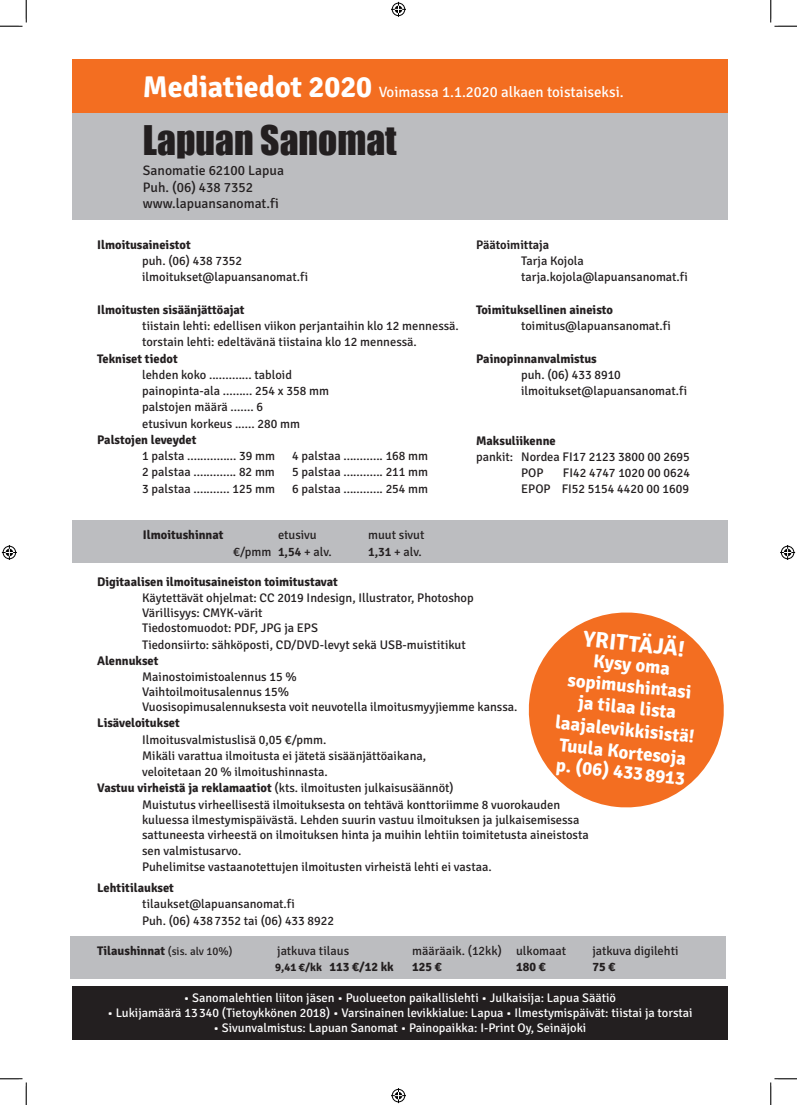
<style>
.page{position:relative;width:797px;height:1105px;background:#fff}
.page>*{position:absolute;margin:0;border:0;box-sizing:border-box;transform-origin:0 0}
.t1{font:37.5px "Impact";color:#231f20}
.t2{font:700 22.5px "Signika";color:#fff}
.t3{font:700 18.75px "Signika";color:#fff}
.t4{font:15px "Signika";color:#fff}
.t5{font:13.75px "Signika";color:#231f20}
.t6{font:12.5px "Signika";color:#231f20}
.t7{font:700 12.5px "Signika";color:#231f20}
.t8{font:12.5px "Signika";color:#fff}
.t9{font:600 12.5px "Signika";color:#231f20}
.t10{font:700 11.25px "Signika";color:#231f20}
.s1{font-weight:700;font-size:30px}
.s2{font-weight:600}
.s3{font-weight:700}
.s4{font-weight:400;font-size:11.25px}
</style>
<div class="page">
<div style="left:72px;top:60px;width:656px;height:53px;background:#f36e21"></div>
<div style="left:72px;top:113px;width:656px;height:106px;background:#bcbdc0"></div>
<div style="left:72px;top:521px;width:656px;height:42px;background:#bcbdc0"></div>
<svg style="left:528px;top:612px;width:196px;height:196px;fill:#f36e21"></svg>
<div style="left:72px;top:986px;width:656px;height:54px;background:#231f20"></div>
<div style="left:71px;top:936px;width:655px;height:43px;background:#bcbdc0"></div>
<svg style="left:0;top:0;width:27px;height:27px"></svg>
<svg style="left:0;top:1078px;width:27px;height:27px"></svg>
<svg style="left:770px;top:0;width:27px;height:27px"></svg>
<svg style="left:770px;top:1078px;width:27px;height:27px"></svg>
<svg style="left:391px;top:2px;width:15px;height:15px"></svg>
<svg style="left:391px;top:1088px;width:15px;height:15px"></svg>
<svg style="left:2px;top:545px;width:15px;height:15px"></svg>
<svg style="left:780px;top:545px;width:15px;height:15px"></svg>
<p class="t4" style="left:143px;top:83px;width:482px"><span class="s1">Mediatiedot 2020</span> Voimassa 1.1.2020 alkaen toistaiseksi.</p>
<p class="t1" style="left:143px;top:111px;width:255px">Lapuan Sanomat</p>
<p class="t5" style="left:143px;top:163px;width:142px">Sanomatie 62100 Lapua</p>
<p class="t5" style="left:143px;top:179px;width:112px">Puh. (06) 438 7352</p>
<p class="t5" style="left:143px;top:196px;width:137px">www.lapuansanomat.fi</p>
<p class="t7" style="left:97px;top:237px;width:95px">Ilmoitusaineistot</p>
<p class="t6" style="left:142px;top:254px;width:101px">puh. (06) 438 7352</p>
<p class="t6" style="left:142px;top:270px;width:168px">ilmoitukset@lapuansanomat.fi</p>
<p class="t7" style="left:97px;top:302px;width:149px">Ilmoitusten sisäänjättöajat</p>
<p class="t6" style="left:142px;top:319px;width:318px">tiistain lehti: edellisen viikon perjantaihin klo 12 mennessä.</p>
<p class="t6" style="left:142px;top:335px;width:276px">torstain lehti: edeltävänä tiistaina klo 12 mennessä.</p>
<p class="t7" style="left:97px;top:351px;width:82px">Tekniset tiedot</p>
<p class="t6" style="left:142px;top:368px;width:151px">lehden koko ............. tabloid</p>
<p class="t6" style="left:142px;top:384px;width:188px">painopinta-ala ......... 254 x 358 mm</p>
<p class="t6" style="left:142px;top:400px;width:122px">palstojen määrä ....... 6</p>
<p class="t6" style="left:142px;top:416px;width:159px">etusivun korkeus ...... 280 mm</p>
<p class="t7" style="left:97px;top:432px;width:101px">Palstojen leveydet</p>
<p class="t6" style="left:142px;top:449px;width:134px">1 palsta ............... 39 mm</p>
<p class="t6" style="left:142px;top:465px;width:134px">2 palstaa ............. 82 mm</p>
<p class="t6" style="left:142px;top:481px;width:134px">3 palstaa ........... 125 mm</p>
<p class="t6" style="left:292px;top:449px;width:138px">4 palstaa ............ 168 mm</p>
<p class="t6" style="left:292px;top:465px;width:138px">5 palstaa ............ 211 mm</p>
<p class="t6" style="left:292px;top:481px;width:138px">6 palstaa ............ 254 mm</p>
<p class="t7" style="left:143px;top:528px;width:82px">Ilmoitushinnat</p>
<p class="t6" style="left:278px;top:528px;width:40px">etusivu</p>
<p class="t6" style="left:368px;top:528px;width:58px">muut sivut</p>
<p class="t6" style="left:233px;top:544px;width:100px">€/pmm <span class="s2">1,54</span> + alv.</p>
<p class="t6" style="left:368px;top:544px;width:55px"><span class="s2">1,31</span> + alv.</p>
<p class="t9" style="left:476px;top:237px;width:75px">Päätoimittaja</p>
<p class="t6" style="left:521px;top:254px;width:64px">Tarja Kojola</p>
<p class="t6" style="left:521px;top:270px;width:168px">tarja.kojola@lapuansanomat.fi</p>
<p class="t7" style="left:476px;top:302px;width:138px">Toimituksellinen aineisto</p>
<p class="t6" style="left:521px;top:319px;width:151px">toimitus@lapuansanomat.fi</p>
<p class="t7" style="left:476px;top:351px;width:122px">Painopinnanvalmistus</p>
<p class="t6" style="left:521px;top:368px;width:101px">puh. (06) 433 8910</p>
<p class="t6" style="left:521px;top:384px;width:168px">ilmoitukset@lapuansanomat.fi</p>
<p class="t7" style="left:476px;top:433px;width:81px">Maksuliikenne</p>
<p class="t6" style="left:476px;top:450px;width:215px">pankit: Nordea FI17 2123 3800 00 2695</p>
<p class="t6" style="left:521px;top:466px;width:24px">POP</p>
<p class="t6" style="left:563px;top:466px;width:129px">FI42 4747 1020 00 0624</p>
<p class="t6" style="left:521px;top:482px;width:169px">EPOP FI52 5154 4420 00 1609</p>
<p class="t7" style="left:97px;top:574px;width:242px">Digitaalisen ilmoitusaineiston toimitustavat</p>
<p class="t6" style="left:142px;top:591px;width:333px">Käytettävät ohjelmat: CC 2019 Indesign, Illustrator, Photoshop</p>
<p class="t6" style="left:142px;top:606px;width:122px">Värillisyys: CMYK-värit</p>
<p class="t6" style="left:142px;top:621px;width:177px">Tiedostomuodot: PDF, JPG ja EPS</p>
<p class="t6" style="left:142px;top:637px;width:325px">Tiedonsiirto: sähköposti, CD/DVD-levyt sekä USB-muistitikut</p>
<p class="t7" style="left:97px;top:653px;width:63px">Alennukset</p>
<p class="t6" style="left:142px;top:670px;width:156px">Mainostoimistoalennus 15 %</p>
<p class="t6" style="left:142px;top:685px;width:148px">Vaihtoilmoitusalennus 15%</p>
<p class="t6" style="left:142px;top:700px;width:377px">Vuosisopimusalennuksesta voit neuvotella ilmoitusmyyjiemme kanssa.</p>
<p class="t7" style="left:97px;top:716px;width:84px">Lisäveloitukset</p>
<p class="t6" style="left:142px;top:732px;width:186px">Ilmoitusvalmistuslisä 0,05 €/pmm.</p>
<p class="t6" style="left:142px;top:749px;width:285px">Mikäli varattua ilmoitusta ei jätetä sisäänjättöaikana,</p>
<p class="t6" style="left:142px;top:765px;width:187px">veloitetaan 20 % ilmoitushinnasta.</p>
<p class="t6" style="left:97px;top:781px;width:358px"><span class="s3">Vastuu virheistä ja reklamaatiot</span> (kts. ilmoitusten julkaisusäännöt)</p>
<p class="t6" style="left:142px;top:797px;width:419px">Muistutus virheellisestä ilmoituksesta on tehtävä konttoriimme 8 vuorokauden</p>
<p class="t6" style="left:142px;top:812px;width:439px">kuluessa ilmestymispäivästä. Lehden suurin vastuu ilmoituksen ja julkaisemisessa</p>
<p class="t6" style="left:142px;top:827px;width:448px">sattuneesta virheestä on ilmoituksen hinta ja muihin lehtiin toimitetusta aineistosta</p>
<p class="t6" style="left:142px;top:844px;width:101px">sen valmistusarvo.</p>
<p class="t6" style="left:142px;top:860px;width:351px">Puhelimitse vastaanotettujen ilmoitusten virheistä lehti ei vastaa.</p>
<p class="t2" style="left:584px;top:625px;width:104px;rotate:6deg">YRITTÄJÄ!</p>
<p class="t3" style="left:595px;top:649px;width:78px;rotate:6deg">Kysy oma</p>
<p class="t3" style="left:569px;top:668px;width:126px;rotate:6deg">sopimushintasi</p>
<p class="t3" style="left:580px;top:691px;width:100px;rotate:6deg">ja tilaa lista</p>
<p class="t3" style="left:556px;top:711px;width:141px;rotate:6deg">laajalevikkisistä!</p>
<p class="t3" style="left:560px;top:734px;width:129px;rotate:6deg">Tuula Kortesoja</p>
<p class="t3" style="left:557px;top:754px;width:131px;rotate:6deg">p. (06) 4338913</p>
<p class="t7" style="left:97px;top:880px;width:78px">Lehtitilaukset</p>
<p class="t6" style="left:142px;top:897px;width:154px">tilaukset@lapuansanomat.fi</p>
<p class="t6" style="left:142px;top:913px;width:193px">Puh. (06) 4387352 tai (06) 433 8922</p>
<p class="t7" style="left:97px;top:943px;width:137px">Tilaushinnat <span class="s4">(sis. alv 10%)</span></p>
<p class="t6" style="left:277px;top:944px;width:73px">jatkuva tilaus</p>
<p class="t6" style="left:412px;top:944px;width:155px">määräaik. (12kk) ulkomaat</p>
<p class="t6" style="left:592px;top:944px;width:88px">jatkuva digilehti</p>
<p class="t7" style="left:329px;top:959px;width:66px">113 €/12 kk</p>
<p class="t7" style="left:412px;top:959px;width:31px">125 €</p>
<p class="t7" style="left:516px;top:959px;width:31px">180 €</p>
<p class="t7" style="left:592px;top:959px;width:25px">75 €</p>
<p class="t10" style="left:275px;top:960px;width:48px">9,41 €/kk</p>
<p class="t8" style="left:184px;top:990px;width:434px">• Sanomalehtien liiton jäsen • Puolueeton paikallislehti • Julkaisija: Lapua Säätiö</p>
<p class="t8" style="left:107px;top:1005px;width:586px">• Lukijamäärä 13340 (Tietoykkönen 2018) • Varsinainen levikkialue: Lapua • Ilmestymispäivät: tiistai ja torstai</p>
<p class="t8" style="left:214px;top:1020px;width:374px">• Sivunvalmistus: Lapuan Sanomat • Painopaikka: I-Print Oy, Seinäjoki</p>
</div>
